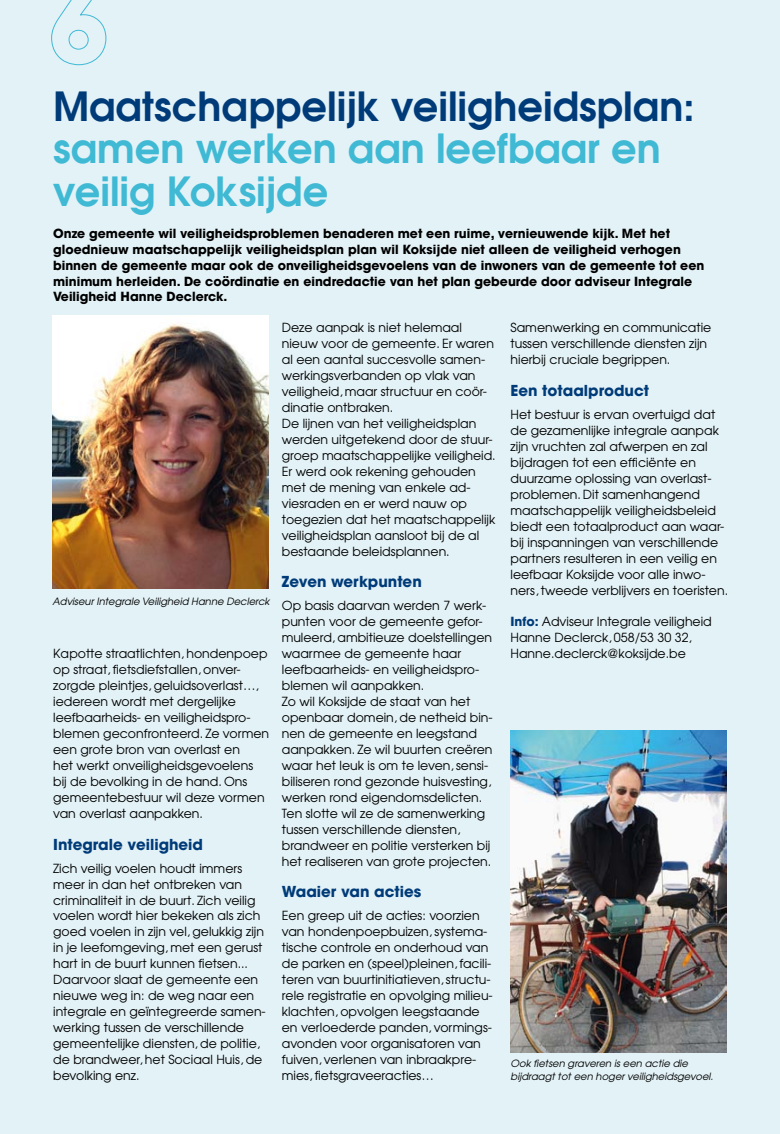
<style>
.page{position:relative;width:780px;height:1134px;background:#e3f2f7}
.page>*{position:absolute;margin:0;border:0;box-sizing:border-box;transform-origin:0 0}
.t1{font:600 40px/42.5px "Avant Garde";color:#3fb9d4}
.t2{font:600 40px "Avant Garde";color:#003b79}
.t3{font:700 15px "Avant Garde";color:#003b79}
.t4{font:12.5px/16px "Avant Garde";color:#000}
.t5{font:700 12.5px/16px "Avant Garde";color:#000}
.t6{font:italic 10px/12.4px "Avant Garde";color:#000}
.s1{font-weight:700;color:#003b79}
</style>
<div class="page">
<svg style="left:51px;top:0;width:55px;height:65px"></svg>
<img style="left:52px;top:315px;width:217px;height:273px">
<img style="left:510px;top:730px;width:216px;height:322px">
<h1 class="t2" style="left:53px;top:80px;width:642px">Maatschappelijk veiligheidsplan:</h1>
<h1 class="t1" style="left:53px;top:126px;width:609px">samen werken aan leefbaar en veilig Koksijde</h1>
<p class="t5" style="left:53px;top:225px;width:652px">Onze gemeente wil veiligheidsproblemen benaderen met een ruime, vernieuwende kijk. Met het gloednieuw maatschappelijk veiligheidsplan plan wil Koksijde niet alleen de veiligheid verhogen binnen de gemeente maar ook de onveiligheidsgevoelens van de inwoners van de gemeente tot een minimum herleiden. De coördinatie en eindredactie van het plan gebeurde door adviseur Integrale Veiligheid Hanne Declerck.</p>
<p class="t6" style="left:52px;top:595px;width:218px">Adviseur Integrale Veiligheid Hanne Declerck</p>
<p class="t4" style="left:53px;top:645px;width:217px">Kapotte straatlichten, hondenpoep op straat, fietsdiefstallen, onver&shy;zorgde pleintjes, geluidsoverlast…, iedereen wordt met dergelijke leefbaarheids- en veiligheidspro&shy;blemen geconfronteerd. Ze vormen een grote bron van overlast en<br>het werkt onveiligheidsgevoelens bij de bevolking in de hand. Ons gemeentebestuur wil deze vormen van overlast aanpakken.</p>
<p class="t3" style="left:53px;top:834px;width:151px">Integrale veiligheid</p>
<p class="t4" style="left:53px;top:860px;width:214px">Zich veilig voelen houdt immers meer in dan het ontbreken van criminaliteit in de buurt. Zich veilig voelen wordt hier bekeken als zich goed voelen in zijn vel, gelukkig zijn in je leefomgeving, met een gerust hart in de buurt kunnen fietsen...<br>Daarvoor slaat de gemeente een nieuwe weg in: de weg naar een integrale en geïntegreerde samen&shy;werking tussen de verschillende gemeentelijke diensten, de politie, de brandweer, het Sociaal Huis, de bevolking enz.</p>
<p class="t4" style="left:282px;top:319px;width:215px">Deze aanpak is niet helemaal nieuw voor de gemeente. Er waren al een aantal succesvolle samen&shy;werkingsverbanden op vlak van veiligheid, maar structuur en coör&shy;dinatie ontbraken.<br>De lijnen van het veiligheidsplan werden uitgetekend door de stuur&shy;groep maatschappelijke veiligheid.<br>Er werd ook rekening gehouden met de mening van enkele ad&shy;viesraden en er werd nauw op toegezien dat het maatschappelijk veiligheidsplan aansloot bij de al bestaande beleidsplannen.</p>
<p class="t3" style="left:282px;top:572px;width:141px">Zeven werkpunten</p>
<p class="t4" style="left:282px;top:598px;width:212px">Op basis daarvan werden 7 werk&shy;punten voor de gemeente gefor&shy;muleerd, ambitieuze doelstellingen waarmee de gemeente haar leefbaarheids- en veiligheidspro&shy;blemen wil aanpakken.<br>Zo wil Koksijde de staat van het openbaar domein, de netheid bin&shy;nen de gemeente en leegstand aanpakken. Ze wil buurten creëren waar het leuk is om te leven, sensi&shy;biliseren rond gezonde huisvesting, werken rond eigendomsdelicten.<br>Ten slotte wil ze de samenwerking tussen verschillende diensten, brandweer en politie versterken bij het realiseren van grote projecten.</p>
<p class="t3" style="left:282px;top:882px;width:141px">Waaier van acties</p>
<p class="t4" style="left:282px;top:908px;width:212px">Een greep uit de acties: voorzien van hondenpoepbuizen, systema&shy;tische controle en onderhoud van de parken en (speel)pleinen, facili&shy;teren van buurtinitiatieven, structu&shy;rele registratie en opvolging milieu&shy;klachten, opvolgen leegstaande en verloederde panden, vormings&shy;avonden voor organisatoren van fuiven, verlenen van inbraakpre&shy;mies, fietsgraveeracties…</p>
<p class="t4" style="left:510px;top:319px;width:202px">Samenwerking en communicatie tussen verschillende diensten zijn hierbij cruciale begrippen.</p>
<p class="t3" style="left:510px;top:381px;width:140px">Een totaalproduct</p>
<p class="t4" style="left:510px;top:406px;width:219px">Het bestuur is ervan overtuigd dat de gezamenlijke integrale aanpak zijn vruchten zal afwerpen en zal bijdragen tot een efficiënte en duurzame oplossing van overlast&shy;problemen. Dit samenhangend maatschappelijk veiligheidsbeleid biedt een totaalproduct aan waar&shy;bij inspanningen van verschillende partners resulteren in een veilig en leefbaar Koksijde voor alle inwo&shy;ners, tweede verblijvers en toeristen.</p>
<p class="t4" style="left:510px;top:614px;width:203px"><span class="s1">Info:</span> Adviseur Integrale veiligheid<br>Hanne Declerck, 058/53 30 32,<br>Hanne.declerck@koksijde.be</p>
<p class="t6" style="left:510px;top:1057px;width:204px">Ook fietsen graveren is een actie die bijdraagt tot een hoger veiligheidsgevoel.</p>
</div>
